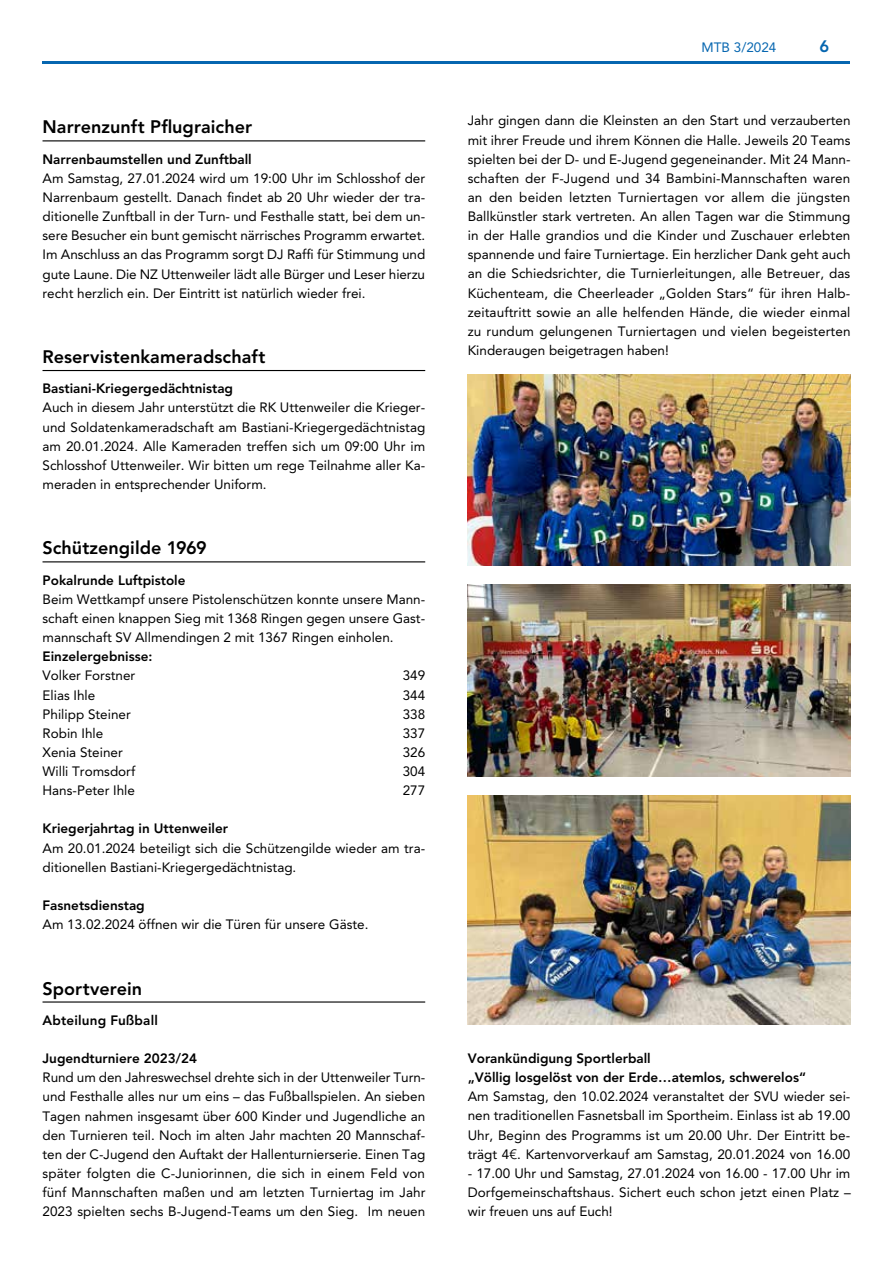
<style>
.page{position:relative;width:893px;height:1263px;background:#fff}
.page>*{position:absolute;margin:0;border:0;box-sizing:border-box;transform-origin:0 0}
.t1{font:800 18px "Avenir LT Pro";letter-spacing:.005em;color:#000}
.t2{font:800 16.5px "Avenir LT Pro";color:#0666b0}
.t3{font:13.5px/19.2px "Avenir LT Pro";color:#000;text-align:justify}
.t4{font:800 13.5px/19.2px "Avenir LT Pro";color:#000}
.t5{font:13.5px "Avenir LT Pro";color:#0666b0}
</style>
<div class="page">
<hr style="left:43px;top:62px;width:807px;height:2px;background:#0666b0">
<hr style="left:43px;top:140px;width:382px;height:1px;background:#000">
<hr style="left:43px;top:370px;width:382px;height:1px;background:#000">
<hr style="left:43px;top:561px;width:382px;height:1px;background:#000">
<hr style="left:43px;top:1001px;width:382px;height:1px;background:#000">
<img style="left:468px;top:374px;width:382px;height:192px">
<img style="left:468px;top:585px;width:382px;height:191px">
<img style="left:468px;top:795px;width:382px;height:230px">
<h1 class="t1" style="left:43px;top:117px;width:211px">Narrenzunft Pflugraicher</h1>
<p class="t4" style="left:43px;top:149px;width:211px">Narrenbaumstellen und Zunftball</p>
<p class="t3" style="left:43px;top:168px;width:384px">Am Samstag, 27.01.2024 wird um 19:00 Uhr im Schlosshof der Narrenbaum gestellt. Danach findet ab 20 Uhr wieder der tra&shy;ditionelle Zunftball in der Turn- und Festhalle statt, bei dem un&shy;sere Besucher ein bunt gemischt närrisches Programm erwartet.<br>Im Anschluss an das Programm sorgt DJ Raffi für Stimmung und gute Laune. Die NZ Uttenweiler lädt alle Bürger und Leser hierzu recht herzlich ein. Der Eintritt ist natürlich wieder frei.</p>
<h1 class="t1" style="left:43px;top:346px;width:224px">Reservistenkameradschaft</h1>
<p class="t4" style="left:43px;top:379px;width:192px">Bastiani-Kriegergedächtnistag</p>
<p class="t3" style="left:43px;top:398px;width:384px">Auch in diesem Jahr unterstützt die RK Uttenweiler die Krieger&shy;und Soldatenkameradschaft am Bastiani-Kriegergedächtnistag am 20.01.2024. Alle Kameraden treffen sich um 09:00 Uhr im Schlosshof Uttenweiler. Wir bitten um rege Teilnahme aller Ka&shy;meraden in entsprechender Uniform.</p>
<h1 class="t1" style="left:43px;top:537px;width:166px">Schützengilde 1969</h1>
<p class="t4" style="left:43px;top:570px;width:145px">Pokalrunde Luftpistole</p>
<p class="t3" style="left:43px;top:589px;width:384px">Beim Wettkampf unsere Pistolenschützen konnte unsere Mann&shy;schaft einen knappen Sieg mit 1368 Ringen gegen unsere Gast&shy;mannschaft SV Allmendingen 2 mit 1367 Ringen einholen.</p>
<p class="t4" style="left:43px;top:647px;width:112px">Einzelergebnisse:</p>
<p class="t3" style="left:43px;top:666px;width:94px">Volker Forstner</p>
<p class="t3" style="left:403px;top:666px;width:24px">349</p>
<p class="t3" style="left:43px;top:685px;width:54px">Elias Ihle</p>
<p class="t3" style="left:403px;top:685px;width:24px">344</p>
<p class="t3" style="left:43px;top:704px;width:90px">Philipp Steiner</p>
<p class="t3" style="left:403px;top:704px;width:24px">338</p>
<p class="t3" style="left:43px;top:723px;width:62px">Robin Ihle</p>
<p class="t3" style="left:403px;top:723px;width:24px">337</p>
<p class="t3" style="left:43px;top:742px;width:82px">Xenia Steiner</p>
<p class="t3" style="left:403px;top:742px;width:24px">326</p>
<p class="t3" style="left:43px;top:762px;width:94px">Willi Tromsdorf</p>
<p class="t3" style="left:403px;top:762px;width:24px">304</p>
<p class="t3" style="left:43px;top:781px;width:94px">Hans-Peter Ihle</p>
<p class="t3" style="left:403px;top:781px;width:24px">277</p>
<p class="t4" style="left:43px;top:819px;width:187px">Kriegerjahrtag in Uttenweiler</p>
<p class="t3" style="left:43px;top:838px;width:384px">Am 20.01.2024 beteiligt sich die Schützengilde wieder am tra&shy;ditionellen Bastiani-Kriegergedächtnistag.</p>
<p class="t4" style="left:43px;top:896px;width:104px">Fasnetsdienstag</p>
<p class="t3" style="left:43px;top:915px;width:327px">Am 13.02.2024 öffnen wir die Türen für unsere Gäste.</p>
<h1 class="t1" style="left:43px;top:978px;width:101px">Sportverein</h1>
<p class="t4" style="left:43px;top:1011px;width:117px">Abteilung Fußball</p>
<p class="t4" style="left:43px;top:1049px;width:156px">Jugendturniere 2023/24</p>
<p class="t3" style="left:43px;top:1068px;width:384px">Rund um den Jahreswechsel drehte sich in der Uttenweiler Turn&shy;und Festhalle alles nur um eins – das Fußballspielen. An sieben Tagen nahmen insgesamt über 600 Kinder und Jugendliche an den Turnieren teil. Noch im alten Jahr machten 20 Mannschaf&shy;ten der C-Jugend den Auftakt der Hallenturnierserie. Einen Tag später folgten die C-Juniorinnen, die sich in einem Feld von fünf Mannschaften maßen und am letzten Turniertag im Jahr 2023 spielten sechs B-Jugend-Teams um den Sieg. Im neuen</p>
<p class="t5" style="left:702px;top:39px;width:76px">MTB 3/2024</p>
<p class="t2" style="left:819px;top:36px;width:11px">6</p>
<p class="t3" style="left:468px;top:111px;width:384px">Jahr gingen dann die Kleinsten an den Start und verzauberten mit ihrer Freude und ihrem Können die Halle. Jeweils 20 Teams spielten bei der D- und E-Jugend gegeneinander. Mit 24 Mann&shy;schaften der F-Jugend und 34 Bambini-Mannschaften waren an den beiden letzten Turniertagen vor allem die jüngsten Ballkünstler stark vertreten. An allen Tagen war die Stimmung in der Halle grandios und die Kinder und Zuschauer erlebten spannende und faire Turniertage. Ein herzlicher Dank geht auch an die Schiedsrichter, die Turnierleitungen, alle Betreuer, das Küchenteam, die Cheerleader „Golden Stars“ für ihren Halb&shy;zeitauftritt sowie an alle helfenden Hände, die wieder einmal zu rundum gelungenen Turniertagen und vielen begeisterten Kinderaugen beigetragen haben!</p>
<p class="t4" style="left:468px;top:1049px;width:340px">Vorankündigung Sportlerball<br>„Völlig losgelöst von der Erde…atemlos, schwerelos“</p>
<p class="t3" style="left:468px;top:1087px;width:384px">Am Samstag, den 10.02.2024 veranstaltet der SVU wieder sei&shy;nen traditionellen Fasnetsball im Sportheim. Einlass ist ab 19.00<br>Uhr, Beginn des Programms ist um 20.00 Uhr. Der Eintritt be&shy;trägt 4€. Kartenvorverkauf am Samstag, 20.01.2024 von 16.00</p>
<p class="t3" style="left:468px;top:1163px;width:384px">- 17.00 Uhr und Samstag, 27.01.2024 von 16.00 - 17.00 Uhr im Dorfgemeinschaftshaus. Sichert euch schon jetzt einen Platz – wir freuen uns auf Euch!</p>
</div>
